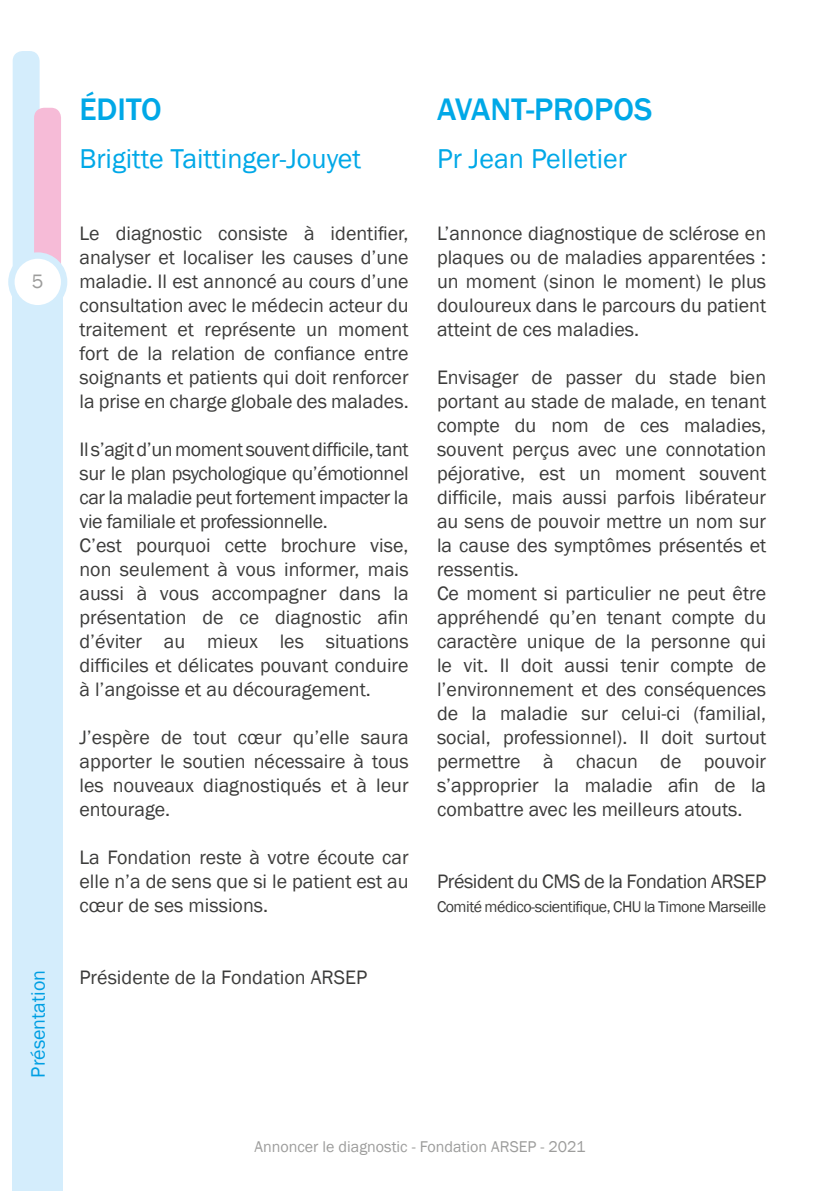
<style>
.page{position:relative;width:840px;height:1191px;background:#fff}
.page>*{position:absolute;margin:0;border:0;box-sizing:border-box;transform-origin:0 0}
.t1{font:500 32px "Franklin Gothic";color:#00a8e7}
.t2{font:28px "Franklin Gothic";color:#00a8e7}
.t3{font:20px/24px "Franklin Gothic";color:#3c3c3b;text-align:justify}
.t4{font:20px "Franklin Gothic";letter-spacing:-.02em;color:#3c3c3b}
.t5{font:20px "Franklin Gothic";color:#009fe3}
.t6{font:20px "Franklin Gothic";color:#9d9d9c}
.t7{font:16px "Franklin Gothic";letter-spacing:-.03em;color:#3c3c3b}
.t8{font:16px "Franklin Gothic";color:#9d9d9c}
</style>
<div class="page">
<div style="left:13px;top:51px;width:27px;height:300px;background:#d4edfc;border-radius:10px"></div>
<div style="left:34px;top:108px;width:27px;height:208px;background:#f6bbd7;border-radius:10px"></div>
<div style="left:13px;top:274px;width:50px;height:917px;background:#d4edfc"></div>
<div style="left:11px;top:255px;width:53px;height:53px;background:#fff;border-radius:50%"></div>
<div style="left:8px;top:252px;width:59px;height:59px;border:6px solid #d4edfc;border-radius:50%"></div>
<p class="t6" style="left:32px;top:269px;width:13px">5</p>
<p class="t5" style="left:26px;top:1077px;width:109px;rotate:-90deg">Présentation</p>
<h1 class="t1" style="left:79px;top:90px;width:84px">ÉDITO</h1>
<h2 class="t2" style="left:79px;top:141px;width:283px">Brigitte Taittinger-Jouyet</h2>
<p class="t3" style="left:79px;top:222px;width:330px">Le diagnostic consiste à identifier, analyser et localiser les causes d’une maladie. Il est annoncé au cours d’une consultation avec le médecin acteur du traitement et représente un moment fort de la relation de confiance entre soignants et patients qui doit renforcer la prise en charge globale des malades.</p>
<p class="t3" style="left:79px;top:438px;width:330px;text-align:left">Il s’agit d’un moment souvent difficile, tant sur le plan psychologique qu’émotionnel car la maladie peut fortement impacter la vie familiale et professionnelle.<br>C’est pourquoi cette brochure vise, non seulement à vous informer, mais aussi à vous accompagner dans la présentation de ce diagnostic afin d’éviter au mieux les situations difficiles et délicates pouvant conduire à l’angoisse et au découragement.</p>
<p class="t3" style="left:79px;top:726px;width:330px">J’espère de tout cœur qu’elle saura apporter le soutien nécessaire à tous les nouveaux diagnostiqués et à leur entourage.</p>
<p class="t3" style="left:79px;top:846px;width:330px">La Fondation reste à votre écoute car elle n’a de sens que si le patient est au cœur de ses missions.</p>
<p class="t3" style="left:79px;top:966px;width:289px">Présidente de la Fondation ARSEP</p>
<h1 class="t1" style="left:437px;top:90px;width:217px">AVANT-PROPOS</h1>
<h2 class="t2" style="left:437px;top:141px;width:191px">Pr Jean Pelletier</h2>
<p class="t3" style="left:437px;top:222px;width:330px">L’annonce diagnostique de sclérose en plaques ou de maladies apparentées : un moment (sinon le moment) le plus douloureux dans le parcours du patient atteint de ces maladies.</p>
<p class="t3" style="left:437px;top:366px;width:330px;text-align:left">Envisager de passer du stade bien portant au stade de malade, en tenant compte du nom de ces maladies, souvent perçus avec une connotation péjorative, est un moment souvent difficile, mais aussi parfois libérateur au sens de pouvoir mettre un nom sur la cause des symptômes présentés et ressentis.<br>Ce moment si particulier ne peut être appréhendé qu’en tenant compte du caractère unique de la personne qui le vit. Il doit aussi tenir compte de l’environnement et des conséquences de la maladie sur celui-ci (familial, social, professionnel). Il doit surtout permettre à chacun de pouvoir s’approprier la maladie afin de la combattre avec les meilleurs atouts.</p>
<p class="t4" style="left:437px;top:869px;width:330px">Président du CMS de la Fondation ARSEP</p>
<p class="t7" style="left:437px;top:897px;width:330px">Comité médico-scientifique, CHU la Timone Marseille</p>
<p class="t8" style="left:254px;top:1137px;width:332px">Annoncer le diagnostic - Fondation ARSEP - 2021</p>
</div>
